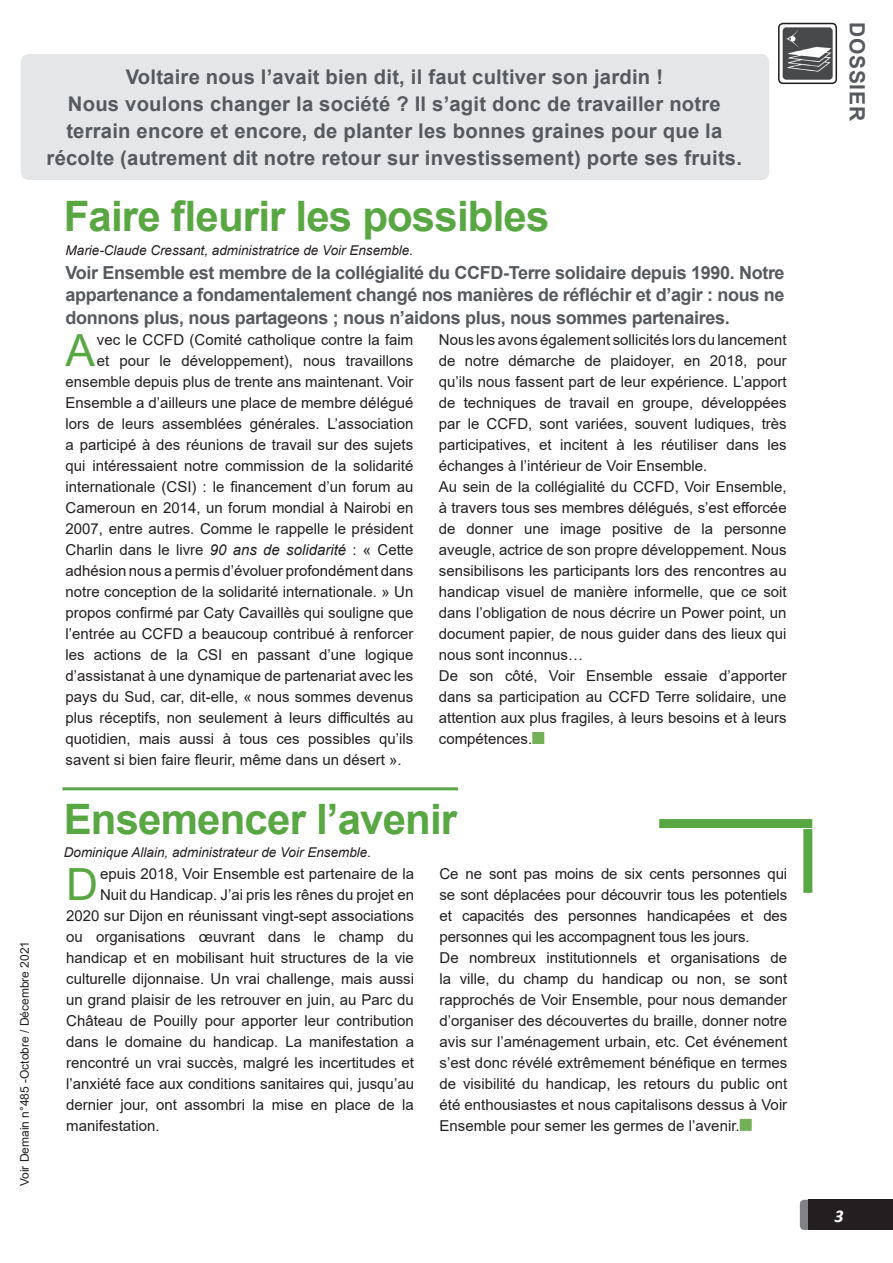
<style>
.page{position:relative;width:893px;height:1263px;background:#fff}
.page>*{position:absolute;margin:0;border:0;box-sizing:border-box;transform-origin:0 0}
.t1{font:44.4px "Arial";color:#59a743}
.t2{font:700 42px "Arial";letter-spacing:-.02em;color:#59a743}
.t3{font:700 21px "Arial";letter-spacing:.035em;color:#56595e}
.t4{font:700 20.25px/27px "Arial";letter-spacing:.01em;color:#56595e;text-align:center}
.t5{font:700 18px/22.5px "Arial";letter-spacing:-.02em;color:#56595e;text-align:justify}
.t6{font:italic 700 18px "Calibri";color:#fff}
.t7{font:15px/21px "Arial";color:#231f20}
.t8{font:italic 13.5px "Arial";color:#231f20}
.t9{font:12px "Arial";color:#231f20}
.s1{font-style:italic}
</style>
<div class="page">
<svg style="left:800px;top:1200px;width:9px;height:30px"></svg>
<div style="left:809px;top:1200px;width:84px;height:30px;background:#231f20"></div>
<img style="left:782px;top:27px;width:51px;height:53px">
<div style="left:778px;top:23px;width:59px;height:61px;border:2px solid #231f20;border-radius:4px"></div>
<div style="left:532px;top:732px;width:12px;height:12px;background:#74b057;border:1px solid #74b057"></div>
<div style="left:21px;top:54px;width:748px;height:126px;background:#e4e6e7;border-radius:9px"></div>
<div style="left:740px;top:1119px;width:12px;height:12px;background:#74b057;border:1px solid #74b057"></div>
<div style="left:803px;top:829px;width:9px;height:64px;background:#59a743"></div>
<div style="left:659px;top:819px;width:153px;height:9px;background:#59a743"></div>
<hr style="left:63px;top:787px;width:395px;height:3px;background:#59a743">
<p class="t9" style="left:16px;top:1186px;width:247px;rotate:-90deg">Voir Demain n°485 -Octobre / Décembre 2021</p>
<p class="t4" style="left:47px;top:64px;width:697px">Voltaire nous l’avait bien dit, il faut cultiver son jardin !<br>Nous voulons changer la société ? Il s’agit donc de travailler notre terrain encore et encore, de planter les bonnes graines pour que la récolte (autrement dit notre retour sur investissement) porte ses fruits.</p>
<h2 class="t2" style="left:64px;top:187px;width:487px">Faire fleurir les possibles</h2>
<p class="t8" style="left:66px;top:242px;width:349px">Marie-Claude Cressant, administratrice de Voir Ensemble.</p>
<p class="t5" style="left:66px;top:261px;width:720px">Voir Ensemble est membre de la collégialité du CCFD-Terre solidaire depuis 1990. Notre appartenance a fondamentalement changé nos manières de réfléchir et d’agir : nous ne donnons plus, nous partageons ; nous n’aidons plus, nous sommes partenaires.</p>
<h1 class="t1" style="left:66px;top:320px;width:31px">A</h1>
<p class="t7" style="left:97px;top:329px;width:318px">vec le CCFD (Comité catholique contre la faim</p>
<p class="t7" style="left:97px;top:350px;width:318px">et pour le développement), nous travaillons</p>
<p class="t7" style="left:66px;top:371px;width:349px">ensemble depuis plus de trente ans maintenant. Voir</p>
<p class="t7" style="left:66px;top:392px;width:349px">Ensemble a d’ailleurs une place de membre délégué</p>
<p class="t7" style="left:66px;top:413px;width:349px">lors de leurs assemblées générales. L’association</p>
<p class="t7" style="left:66px;top:434px;width:349px">a participé à des réunions de travail sur des sujets</p>
<p class="t7" style="left:66px;top:455px;width:349px">qui intéressaient notre commission de la solidarité</p>
<p class="t7" style="left:66px;top:476px;width:349px">internationale (CSI) : le financement d’un forum au</p>
<p class="t7" style="left:66px;top:497px;width:349px">Cameroun en 2014, un forum mondial à Nairobi en</p>
<p class="t7" style="left:66px;top:518px;width:349px">2007, entre autres. Comme le rappelle le président</p>
<p class="t7" style="left:66px;top:539px;width:349px">Charlin dans le livre <span class="s1">90 ans de solidarité</span> : « Cette</p>
<p class="t7" style="left:66px;top:560px;width:349px">adhésion nous a permis d’évoluer profondément dans</p>
<p class="t7" style="left:66px;top:581px;width:349px">notre conception de la solidarité internationale. » Un</p>
<p class="t7" style="left:66px;top:602px;width:349px">propos confirmé par Caty Cavaillès qui souligne que</p>
<p class="t7" style="left:66px;top:623px;width:349px">l’entrée au CCFD a beaucoup contribué à renforcer</p>
<p class="t7" style="left:66px;top:644px;width:349px">les actions de la CSI en passant d’une logique</p>
<p class="t7" style="left:66px;top:665px;width:349px">d’assistanat à une dynamique de partenariat avec les</p>
<p class="t7" style="left:66px;top:686px;width:349px">pays du Sud, car, dit-elle, « nous sommes devenus</p>
<p class="t7" style="left:66px;top:707px;width:349px">plus réceptifs, non seulement à leurs difficultés au</p>
<p class="t7" style="left:66px;top:728px;width:349px">quotidien, mais aussi à tous ces possibles qu’ils</p>
<p class="t7" style="left:66px;top:749px;width:337px">savent si bien faire fleurir, même dans un désert ».</p>
<p class="t7" style="left:439px;top:329px;width:349px">Nous les avons également sollicités lors du lancement de notre démarche de plaidoyer, en 2018, pour qu’ils nous fassent part de leur expérience. L’apport de techniques de travail en groupe, développées par le CCFD, sont variées, souvent ludiques, très participatives, et incitent à les réutiliser dans les échanges à l’intérieur de Voir Ensemble.<br>Au sein de la collégialité du CCFD, Voir Ensemble, à travers tous ses membres délégués, s’est efforcée de donner une image positive de la personne aveugle, actrice de son propre développement. Nous sensibilisons les participants lors des rencontres au handicap visuel de manière informelle, que ce soit dans l’obligation de nous décrire un Power point, un document papier, de nous guider dans des lieux qui nous sont inconnus…<br>De son côté, Voir Ensemble essaie d’apporter dans sa participation au CCFD Terre solidaire, une attention aux plus fragiles, à leurs besoins et à leurs compétences.</p>
<h2 class="t2" style="left:64px;top:790px;width:395px">Ensemencer l’avenir</h2>
<p class="t8" style="left:64px;top:843px;width:309px">Dominique Allain, administrateur de Voir Ensemble.</p>
<h1 class="t1" style="left:66px;top:854px;width:34px">D</h1>
<p class="t7" style="left:100px;top:863px;width:315px">epuis 2018, Voir Ensemble est partenaire de la</p>
<p class="t7" style="left:100px;top:884px;width:315px">Nuit du Handicap. J’ai pris les rênes du projet en</p>
<p class="t7" style="left:66px;top:905px;width:349px">2020 sur Dijon en réunissant vingt-sept associations</p>
<p class="t7" style="left:66px;top:926px;width:349px">ou organisations œuvrant dans le champ du</p>
<p class="t7" style="left:66px;top:947px;width:349px">handicap et en mobilisant huit structures de la vie</p>
<p class="t7" style="left:66px;top:968px;width:349px">culturelle dijonnaise. Un vrai challenge, mais aussi</p>
<p class="t7" style="left:66px;top:989px;width:349px">un grand plaisir de les retrouver en juin, au Parc du</p>
<p class="t7" style="left:66px;top:1010px;width:349px">Château de Pouilly pour apporter leur contribution</p>
<p class="t7" style="left:66px;top:1031px;width:349px">dans le domaine du handicap. La manifestation a</p>
<p class="t7" style="left:66px;top:1052px;width:349px">rencontré un vrai succès, malgré les incertitudes et</p>
<p class="t7" style="left:66px;top:1073px;width:349px">l’anxiété face aux conditions sanitaires qui, jusqu’au</p>
<p class="t7" style="left:66px;top:1094px;width:349px">dernier jour, ont assombri la mise en place de la</p>
<p class="t7" style="left:66px;top:1115px;width:95px">manifestation.</p>
<p class="t7" style="left:440px;top:863px;width:349px">Ce ne sont pas moins de six cents personnes qui se sont déplacées pour découvrir tous les potentiels et capacités des personnes handicapées et des personnes qui les accompagnent tous les jours.<br>De nombreux institutionnels et organisations de la ville, du champ du handicap ou non, se sont rapprochés de Voir Ensemble, pour nous demander d’organiser des découvertes du braille, donner notre avis sur l’aménagement urbain, etc. Cet événement s’est donc révélé extrêmement bénéfique en termes de visibilité du handicap, les retours du public ont été enthousiastes et nous capitalisons dessus à Voir Ensemble pour semer les germes de l’avenir.</p>
<h3 class="t3" style="left:872px;top:22px;width:100px;rotate:90deg">Dossier</h3>
<p class="t6" style="left:834px;top:1203px;width:11px">3</p>
</div>
